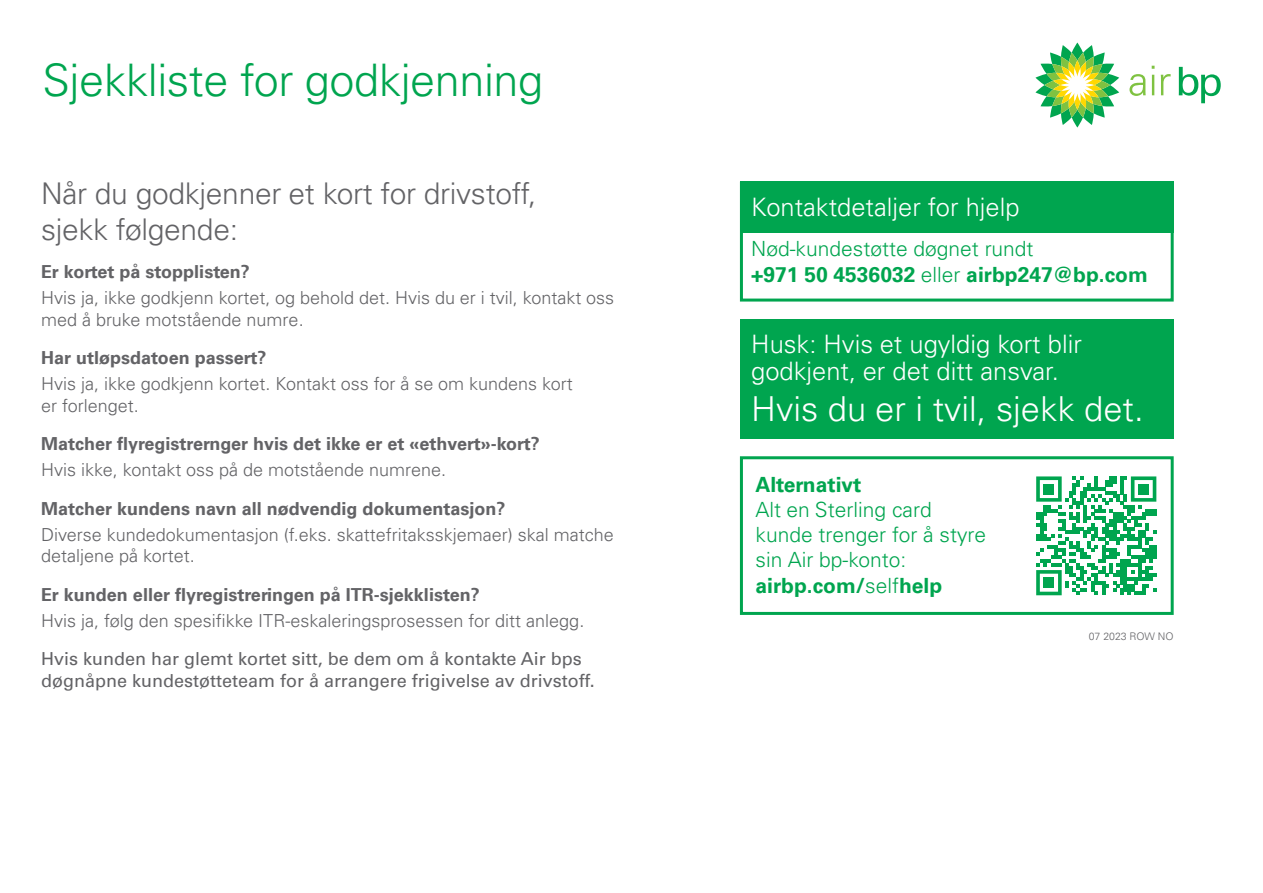
<style>
.page{position:relative;width:1263px;height:893px;background:#fff}
.page>*{position:absolute;margin:0;border:0;box-sizing:border-box;transform-origin:0 0}
.t1{font:300 45px "Universfor BP";letter-spacing:-.01em;color:#00a54f}
.t2{font:300 34.5px "Universfor BP";color:#fff}
.t3{font:300 30px/36px "Universfor BP";letter-spacing:-.01em;color:#636366}
.t4{font:300 25.5px/27px "Universfor BP";color:#fff}
.BodyCopy{font:300 21px/25.2px "Universfor BP";color:#00a54f}
.BodyCopy-2{font:700 21px "Universfor BP";color:#00a54f}
.BodyCopy-3{font:300 18px/21.6px "Universfor BP";color:#636366}
.BodyCopy-4{font:700 18px "Universfor BP";color:#636366}
.BodyCopy-5{font:18px/21.6px "Universfor BP";color:#636366}
.t5{font:300 10.5px "Universfor BP";color:#636366}
.s1{font-weight:700}
.s2{font-weight:300}
</style>
<div class="page">
<div style="left:740px;top:319px;width:434px;height:120px;background:#00a54f"></div>
<svg style="left:1035px;top:43px;width:84px;height:85px"></svg>
<svg style="left:1179px;top:67px;width:42px;height:36px"></svg>
<svg style="left:1129px;top:74px;width:17px;height:22px"></svg>
<hr style="left:1152px;top:75px;width:2px;height:20px;background:#7fc241">
<svg style="left:1161px;top:74px;width:9px;height:21px"></svg>
<div style="left:740px;top:182px;width:434px;height:120px;border:3px solid #00a54f"></div>
<div style="left:740px;top:182px;width:434px;height:51px;background:#00a54f"></div>
<div style="left:740px;top:456px;width:434px;height:159px;border:3px solid #00a54f"></div>
<svg style="left:1036px;top:476px;width:120px;height:119px"></svg>
<p class="t1" style="left:43px;top:53px;width:502px">Sjekkliste for godkjenning</p>
<p class="t3" style="left:41px;top:175px;width:497px">Når du godkjenner et kort for drivstoff, sjekk følgende:</p>
<p class="BodyCopy-4" style="left:41px;top:261px;width:210px">Er kortet på stopplisten?</p>
<p class="BodyCopy-3" style="left:41px;top:287px;width:575px">Hvis ja, ikke godkjenn kortet, og behold det. Hvis du er i tvil, kontakt oss med å bruke motstående numre.</p>
<p class="BodyCopy-4" style="left:41px;top:347px;width:227px">Har utløpsdatoen passert?</p>
<p class="BodyCopy-3" style="left:41px;top:373px;width:533px">Hvis ja, ikke godkjenn kortet. Kontakt oss for å se om kundens kort er forlenget.</p>
<p class="BodyCopy-4" style="left:41px;top:433px;width:500px">Matcher flyregistrernger hvis det ikke er et «ethvert»-kort?</p>
<p class="BodyCopy-3" style="left:41px;top:459px;width:407px">Hvis ikke, kontakt oss på de motstående numrene.</p>
<p class="BodyCopy-4" style="left:41px;top:498px;width:466px">Matcher kundens navn all nødvendig dokumentasjon?</p>
<p class="BodyCopy-3" style="left:41px;top:523px;width:574px">Diverse kundedokumentasjon (f.eks. skattefritaksskjemaer) skal matche detaljene på kortet.</p>
<p class="BodyCopy-4" style="left:41px;top:584px;width:440px">Er kunden eller flyregistreringen på ITR-sjekklisten?</p>
<p class="BodyCopy-3" style="left:41px;top:610px;width:545px">Hvis ja, følg den spesifikke ITR-eskaleringsprosessen for ditt anlegg.</p>
<p class="BodyCopy-5" style="left:41px;top:648px;width:555px">Hvis kunden har glemt kortet sitt, be dem om å kontakte Air bps døgnåpne kundestøtteteam for å arrangere frigivelse av drivstoff.</p>
<p class="t4" style="left:751px;top:193px;width:270px">Kontaktdetaljer for hjelp</p>
<p class="BodyCopy" style="left:751px;top:236px;width:398px">Nød-kundestøtte døgnet rundt<br><span class="s1">+971 50 4536032</span> eller <span class="s1">airbp247@bp.com</span></p>
<p class="t4" style="left:751px;top:330px;width:332px">Husk: Hvis et ugyldig kort blir godkjent, er det ditt ansvar.</p>
<p class="t2" style="left:751px;top:388px;width:394px">Hvis du er i tvil, sjekk det.</p>
<p class="BodyCopy-2" style="left:755px;top:472px;width:107px">Alternativt</p>
<p class="BodyCopy" style="left:755px;top:497px;width:178px">Alt en Sterling card</p>
<p class="BodyCopy" style="left:755px;top:522px;width:232px">kunde trenger for å styre</p>
<p class="BodyCopy" style="left:755px;top:547px;width:152px">sin Air bp-konto:</p>
<p class="BodyCopy-2" style="left:755px;top:573px;width:188px">airbp.com/<span class="s2">self</span>help</p>
<p class="t5" style="left:1089px;top:630px;width:86px">07 2023 ROW NO</p>
</div>
